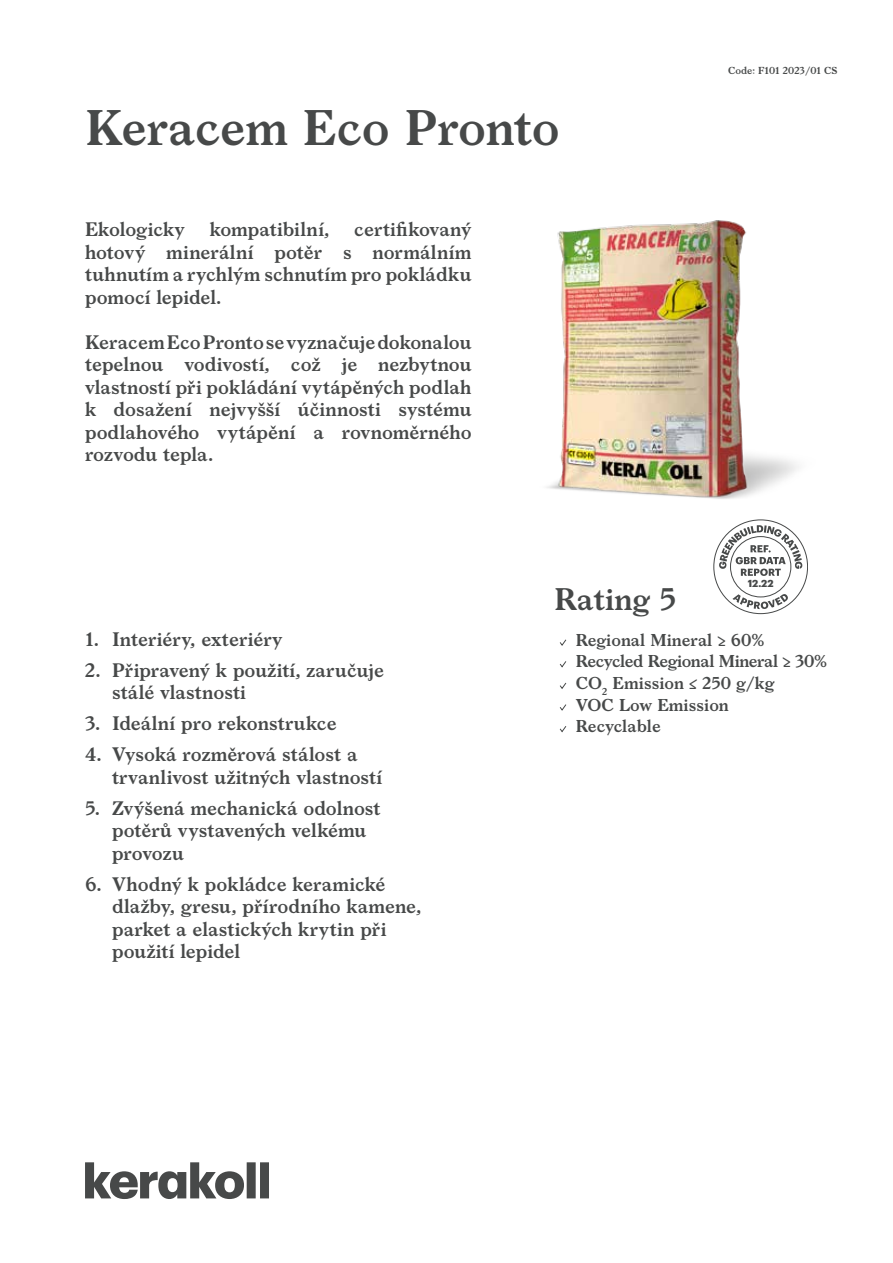
<style>
.page{position:relative;width:893px;height:1263px;background:#fff}
.page>*{position:absolute;margin:0;border:0;box-sizing:border-box;transform-origin:0 0}
.t1{font:600 48px "Larish Neue";letter-spacing:-.005em;color:#474949}
.t2{font:600 30px "Larish Neue";color:#474949}
.t3{font:600 18.75px/22.5px "Larish Neue";color:#474949}
.t4{font:600 16.5px/21.6px "Larish Neue";color:#474949}
.t5{font:700 10.05px "Graphik";color:#474949}
.t6{font:600 9.75px "Larish Neue";color:#474949}
</style>
<div class="page">
<svg style="left:713px;top:519px;width:95px;height:95px"></svg>
<svg style="left:85px;top:1162px;width:184px;height:37px"></svg>
<img style="left:547px;top:220px;width:252px;height:279px">
<svg style="left:559px;top:639px;width:8px;height:7px"></svg>
<svg style="left:559px;top:661px;width:8px;height:7px"></svg>
<svg style="left:560px;top:682px;width:7px;height:7px"></svg>
<svg style="left:559px;top:704px;width:8px;height:7px"></svg>
<svg style="left:559px;top:726px;width:8px;height:7px"></svg>
<h1 class="t1" style="left:85px;top:91px;width:476px">Keracem Eco Pronto</h1>
<p class="t3" style="left:85px;top:217px;width:388px;text-align:justify;text-indent:269px">certifikovaný hotový minerální potěr s normálním tuhnutím a rychlým schnutím pro pokládku pomocí lepidel.</p>
<p class="t3" style="left:85px;top:329px;width:388px;text-align:justify">Keracem Eco Pronto se vyznačuje dokonalou tepelnou vodivostí, což je nezbytnou vlastností při pokládání vytápěných podlah k dosažení nejvyšší účinnosti systému podlahového vytápění a rovnoměrného rozvodu tepla.</p>
<p class="t3" style="left:85px;top:217px;width:101px">Ekologicky</p>
<p class="t3" style="left:210px;top:217px;width:121px">kompatibilní,</p>
<p class="t6" style="left:728px;top:63px;width:111px">Code: F101 2023/01 CS</p>
<p class="t3" style="left:85px;top:626px;width:199px">1. Interiéry, exteriéry</p>
<p class="t3" style="left:112px;top:657px;width:274px;text-indent:-27px">2. Připravený k použití, zaručuje stálé vlastnosti</p>
<p class="t3" style="left:85px;top:711px;width:253px">3. Ideální pro rekonstrukce</p>
<p class="t3" style="left:112px;top:742px;width:272px;text-indent:-27px">4. Vysoká rozměrová stálost a trvanlivost užitných vlastností</p>
<p class="t3" style="left:112px;top:795px;width:270px;text-indent:-27px">5. Zvýšená mechanická odolnost potěrů vystavených velkému provozu</p>
<p class="t3" style="left:112px;top:871px;width:311px;text-indent:-27px">6. Vhodný k pokládce keramické dlažby, gresu, přírodního kamene, parket a elastických krytin při použití lepidel</p>
<p class="t5" style="left:748px;top:575px;width:27px">12.22</p>
<h2 class="t2" style="left:554px;top:576px;width:123px">Rating 5</h2>
<p class="t4" style="left:576px;top:628px;width:253px">Regional Mineral ≥ 60%<br>Recycled Regional Mineral ≥ 30%<br>CO<sub>2</sub> Emission ≤ 250 g/kg<br>VOC Low Emission<br>Recyclable</p>
</div>
